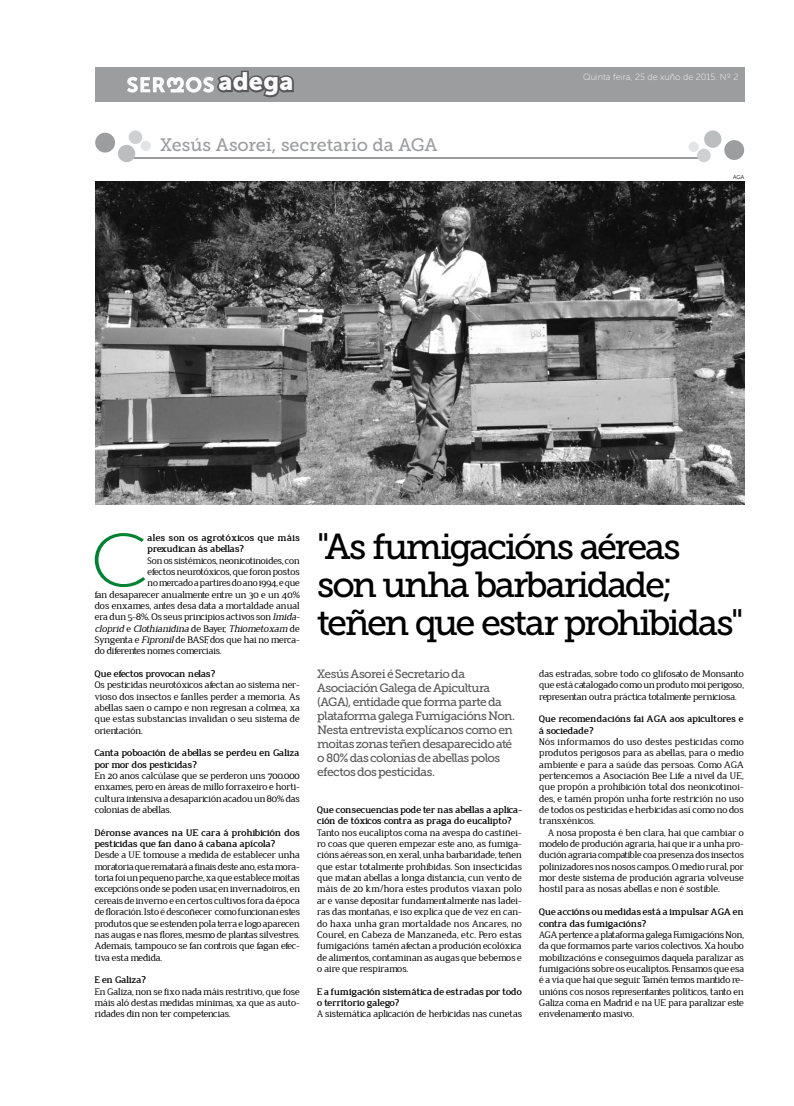
<style>
.page{position:relative;width:794px;height:1106px;background:#fff}
.page>*{position:absolute;margin:0;border:0;box-sizing:border-box;transform-origin:0 0}
.t1{font:74.6px "Museo Sans 100";color:#008232;scale:1.1 1}
.t2{font:36px/38px "Museo Slab 500";letter-spacing:-.065em;color:#000}
.t3{font:25px "Museo Sans 900";letter-spacing:.015em;color:#fbfbfc}
.t4{font:18px "Museo Slab 500";letter-spacing:-.005em;color:#9c9d9f}
.t5{font:12px/14px "Museo Slab 500";letter-spacing:-.045em;color:#58585a}
.t6{font:9.8px/11.3px "Jura";letter-spacing:-.03em;color:#000;text-align:justify}
.t7{font:700 9.8px/11.3px "Jura";letter-spacing:-.03em;color:#000}
.t8{font:9.8px/11.3px "Jura";letter-spacing:-.03em;color:#000;text-align:justify;scale:1.1 1}
.t9{font:700 9.8px/11.3px "Jura";letter-spacing:-.03em;color:#000;scale:1.1 1}
.t10{font:italic 9.8px "Jura";letter-spacing:-.02em;color:#000;scale:1.1 1}
.t11{font:9.8px "Jura";letter-spacing:-.03em;color:#000;scale:1.08 1}
.t12{font:9px "Museo Sans 100";color:#fbfbfc}
.t13{font:5.6px "Museo Sans 300";color:#000}
.s1{font-style:italic}
.s2{font-style:normal}
</style>
<div class="page">
<div style="left:95px;top:68px;width:648px;height:34px;background:#9c9d9f"></div>
<hr style="left:122px;top:157px;width:576px;height:2px;background:#9c9d9f">
<div style="left:724px;top:140px;width:19px;height:20px;background:#9c9d9f;border-radius:50%"></div>
<div style="left:703px;top:130px;width:18px;height:18px;background:#bcbdbf;border-radius:50%"></div>
<div style="left:696px;top:149px;width:14px;height:13px;background:#cfd0d2;border-radius:50%"></div>
<div style="left:688px;top:142px;width:10px;height:10px;background:#e3e4e5;border-radius:50%"></div>
<div style="left:95px;top:133px;width:20px;height:20px;background:#9c9d9f;border-radius:50%"></div>
<div style="left:118px;top:145px;width:17px;height:17px;background:#bcbdbf;border-radius:50%"></div>
<div style="left:129px;top:130px;width:13px;height:14px;background:#cfd0d2;border-radius:50%"></div>
<div style="left:140px;top:141px;width:11px;height:10px;background:#e3e4e5;border-radius:50%"></div>
<svg style="left:127px;top:70px;width:167px;height:28px"></svg>
<img style="left:95px;top:181px;width:648px;height:324px">
<h3 class="t3" style="left:218px;top:67px;width:77px">adega</h3>
<h3 class="t4" style="left:160px;top:134px;width:278px">Xesús Asorei, secretario da AGA</h3>
<p class="t12" style="left:583px;top:73px;width:157px">Quinta feira, 25 de xuño de 2015. Nº 2</p>
<p class="t13" style="left:733px;top:174px;width:5px">aga</p>
<h1 class="t1" style="left:90px;top:521px;width:56px">C</h1>
<p class="t9" style="left:147px;top:532px;width:140px">ales son os agrotóxicos que máis prexudican ás abellas?</p>
<p class="t6" style="left:147px;top:555px;width:154px">Son os sistémicos, neonicotinoides, con</p>
<p class="t8" style="left:147px;top:566px;width:140px">efectos neurotóxicos, que foron postos</p>
<p class="t11" style="left:147px;top:578px;width:143px">no mercado a partires do ano 1994, e que</p>
<p class="t8" style="left:95px;top:589px;width:188px">fan desaparecer anualmente entre un 30 e un 40%</p>
<p class="t8" style="left:95px;top:600px;width:188px">dos enxames, antes desa data a mortaldade anual</p>
<p class="t8" style="left:95px;top:611px;width:188px">era dun 5-8%. Os seus principios activos son <span class="s1">Imida-</span></p>
<p class="t10" style="left:95px;top:623px;width:188px">cloprid <span class="s2">e</span> Clothianidina <span class="s2">de Bayer,</span> Thiometoxam <span class="s2">de</span></p>
<p class="t8" style="left:95px;top:634px;width:188px">Syngenta e <span class="s1">Fipronil</span> de BASF, dos que hai no merca-</p>
<p class="t8" style="left:95px;top:645px;width:117px">do diferentes nomes comerciais.</p>
<p class="t7" style="left:95px;top:668px;width:122px">Que efectos provocan nelas?</p>
<p class="t6" style="left:95px;top:679px;width:207px">Os pesticidas neurotóxicos afectan ao sistema ner&shy;vioso dos insectos e fanlles perder a memoria. As abellas saen o campo e non regresan a colmea, xa que estas substancias invalidan o seu sistema de orientación.</p>
<p class="t7" style="left:95px;top:747px;width:206px">Canta poboación de abellas se perdeu en Galiza por mor dos pesticidas?</p>
<p class="t6" style="left:95px;top:770px;width:207px">En 20 anos calcúlase que se perderon uns 700.000 enxames, pero en áreas de millo forraxeiro e horti&shy;cultura intensiva a desaparición acadou un 80% das colonias de abellas.</p>
<p class="t7" style="left:95px;top:827px;width:207px">Déronse avances na UE cara á prohibición dos pesticidas que fan dano á cabana apícola?</p>
<p class="t6" style="left:95px;top:849px;width:207px">Desde a UE tomouse a medida de establecer unha moratoria que rematará a finais deste ano, esta mora&shy;toria foi un pequeno parche, xa que establece moitas excepcións onde se poden usar, en invernadoiros, en cereais de inverno e en certos cultivos fora da época de floración. Isto é descoñecer como funcionan estes produtos que se estenden pola terra e logo aparecen nas augas e nas flores, mesmo de plantas silvestres.<br>Ademais, tampouco se fan controis que fagan efec&shy;tiva esta medida.</p>
<p class="t7" style="left:95px;top:974px;width:53px">E en Galiza?</p>
<p class="t6" style="left:95px;top:985px;width:207px">En Galiza, non se fixo nada máis restritivo, que fose máis aló destas medidas mínimas, xa que as auto&shy;ridades din non ter competencias.</p>
<h2 class="t2" style="left:317px;top:527px;width:427px">"As fumigacións aéreas son unha barbaridade; teñen que estar prohibidas"</h2>
<p class="t5" style="left:317px;top:666px;width:199px">Xesús Asorei é Secretario da Asociación Galega de Apicultura (AGA), entidade que forma parte da plataforma galega Fumigacións Non.<br>Nesta entrevista explícanos como en moitas zonas teñen desaparecido até o 80% das colonias de abellas polos efectos dos pesticidas.</p>
<p class="t7" style="left:317px;top:804px;width:206px">Que consecuencias pode ter nas abellas a aplica&shy;ción de tóxicos contra as praga do eucalipto?</p>
<p class="t6" style="left:317px;top:827px;width:206px">Tanto nos eucaliptos coma na avespa do castiñei&shy;ro coas que queren empezar este ano, as fumiga&shy;cións aéreas son, en xeral, unha barbaridade, teñen que estar totalmente prohibidas. Son insecticidas que matan abellas a longa distancia, cun vento de máis de 20 km/hora estes produtos viaxan polo ar e vanse depositar fundamentalmente nas ladei&shy;ras das montañas, e iso explica que de vez en can&shy;do haxa unha gran mortaldade nos Ancares, no Courel, en Cabeza de Manzaneda, etc. Pero estas fumigacións tamén afectan a produción ecolóxica de alimentos, contaminan as augas que bebemos e o aire que respiramos.</p>
<p class="t7" style="left:317px;top:985px;width:206px">E a fumigación sistemática de estradas por todo o territorio galego?</p>
<p class="t6" style="left:317px;top:1008px;width:206px">A sistemática aplicación de herbicidas nas cunetas</p>
<p class="t8" style="left:539px;top:668px;width:188px">das estradas, sobre todo co glifosato de Monsanto que está catalogado como un produto moi perigoso, representan outra práctica totalmente perniciosa.</p>
<p class="t7" style="left:539px;top:713px;width:206px">Que recomendacións fai AGA aos apicultores e á sociedade?</p>
<p class="t6" style="left:539px;top:736px;width:206px">Nós informamos do uso destes pesticidas como produtos perigosos para as abellas, para o medio ambiente e para a saúde das persoas. Como AGA pertencemos a Asociación Bee Life a nivel da UE, que propón a prohibición total dos neonicotinoi&shy;des, e tamén propón unha forte restrición no uso de todos os pesticidas e herbicidas así como no dos transxénicos.</p>
<p class="t6" style="left:539px;top:827px;width:206px;text-indent:9px">A nosa proposta é ben clara, hai que cambiar o modelo de produción agraria, hai que ir a unha pro&shy;dución agraria compatible coa presenza dos insectos polinizadores nos nosos campos. O medio rural, por mor deste sistema de produción agraria volveuse hostil para as nosas abellas e non é sostible.</p>
<p class="t7" style="left:539px;top:906px;width:206px">Que accións ou medidas está a impulsar AGA en contra das fumigacións?</p>
<p class="t6" style="left:539px;top:929px;width:206px">AGA pertence a plataforma galega Fumigacións Non, da que formamos parte varios colectivos. Xa houbo mobilizacións e conseguimos daquela paralizar as fumigacións sobre os eucaliptos. Pensamos que esa é a vía que hai que seguir. Tamén temos mantido re&shy;unións cos nosos representantes políticos, tanto en Galiza coma en Madrid e na UE para paralizar este envelenamento masivo.</p>
</div>
